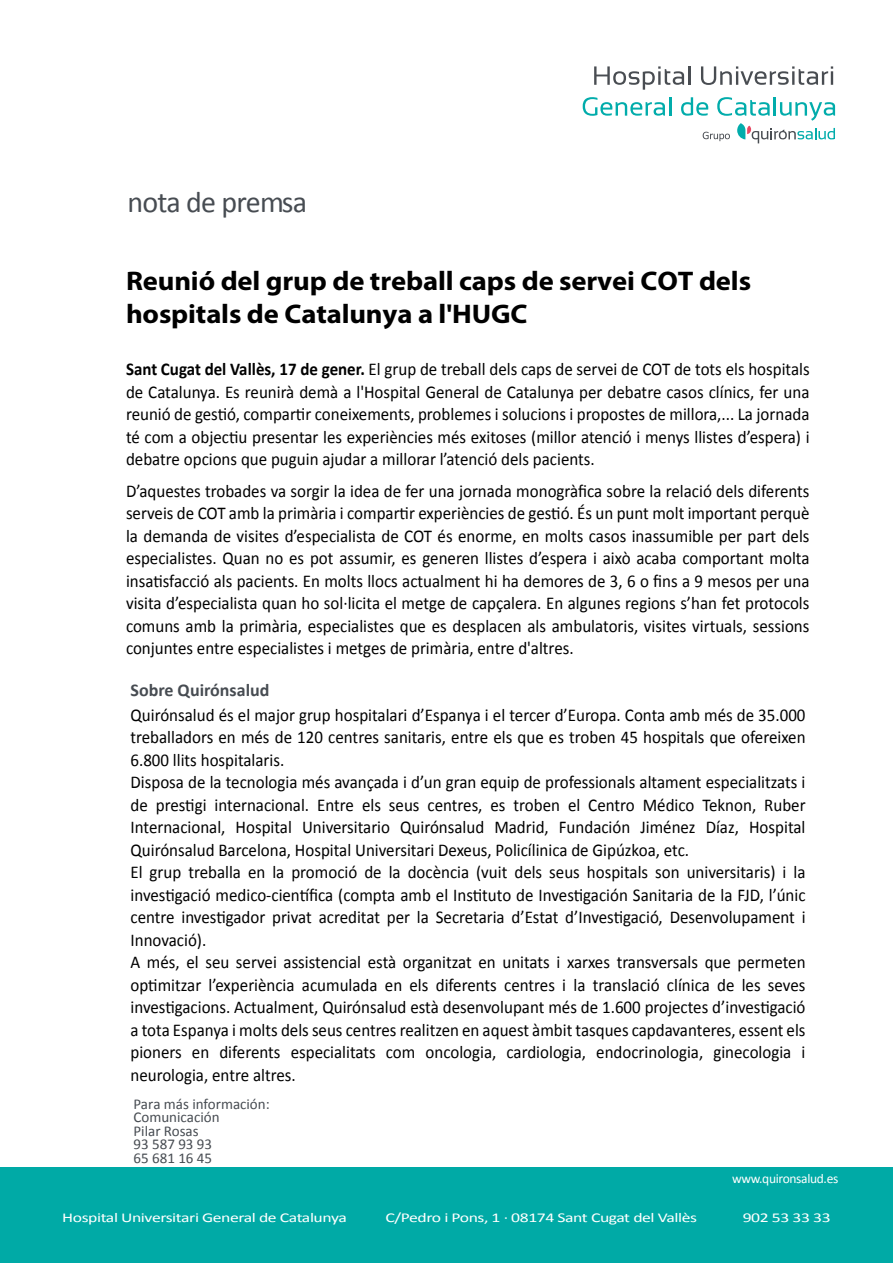
<style>
.page{position:relative;width:893px;height:1263px;background:#fff}
.page>*{position:absolute;margin:0;border:0;box-sizing:border-box;transform-origin:0 0}
.t1{font:30px "Calibri";letter-spacing:-.025em;color:#474c52}
.t2{font:700 27px/32.4px "Myriad Pro";letter-spacing:-.005em;color:#000;scale:1.06 1}
.t3{font:18px/22.5px "Calibri";color:#000;text-align:justify;scale:.94 1}
.t4{font:700 18px "Calibri";color:#474c52}
.t5{font:15px/13.5px "Calibri";color:#474c52}
.t6{font:13.5px "Calibri";letter-spacing:-.025em;color:#fff;scale:1.31 1}
.t7{font:13.5px "Calibri";letter-spacing:-.025em;color:#fff}
.s1{font-weight:700}
</style>
<div class="page">
<div style="left:0;top:1167px;width:893px;height:96px;background:#00aaa6"></div>
<svg style="left:594px;top:66px;width:96px;height:24px"></svg>
<svg style="left:701px;top:66px;width:132px;height:19px"></svg>
<svg style="left:583px;top:97px;width:88px;height:19px"></svg>
<svg style="left:681px;top:97px;width:154px;height:46px"></svg>
<h1 class="t1" style="left:128px;top:183px;width:181px">nota de premsa</h1>
<h2 class="t2" style="left:126px;top:264px;width:591px">Reunió del grup de treball caps de servei COT dels hospitals de Catalunya a l'HUGC</h2>
<p class="t3" style="left:126px;top:358px;width:729px"><span class="s1">Sant Cugat del Vallès, 17 de gener.</span> El grup de treball dels caps de servei de COT de tots els hospitals de Catalunya. Es reunirà demà a l'Hospital General de Catalunya per debatre casos clínics, fer una reunió de gestió, compartir coneixements, problemes i solucions i propostes de millora,... La jornada té com a objectiu presentar les experiències més exitoses (millor atenció i menys llistes d’espera) i debatre opcions que puguin ajudar a millorar l’atenció dels pacients.</p>
<p class="t3" style="left:126px;top:480px;width:729px">D’aquestes trobades va sorgir la idea de fer una jornada monogràfica sobre la relació dels diferents serveis de COT amb la primària i compartir experiències de gestió. És un punt molt important perquè la demanda de visites d’especialista de COT és enorme, en molts casos inassumible per part dels especialistes. Quan no es pot assumir, es generen llistes d’espera i això acaba comportant molta insatisfacció als pacients. En molts llocs actualment hi ha demores de 3, 6 o fins a 9 mesos per una visita d’especialista quan ho sol·licita el metge de capçalera. En algunes regions s’han fet protocols comuns amb la primària, especialistes que es desplacen als ambulatoris, visites virtuals, sessions conjuntes entre especialistes i metges de primària, entre d'altres.</p>
<p class="t4" style="left:130px;top:679px;width:140px">Sobre Quirónsalud</p>
<p class="t3" style="left:130px;top:704px;width:720px;text-align:left">Quirónsalud és el major grup hospitalari d’Espanya i el tercer d’Europa. Conta amb més de 35.000 treballadors en més de 120 centres sanitaris, entre els que es troben 45 hospitals que ofereixen 6.800 llits hospitalaris.<br>Disposa de la tecnologia més avançada i d’un gran equip de professionals altament especialitzats i de prestigi internacional. Entre els seus centres, es troben el Centro Médico Teknon, Ruber Internacional, Hospital Universitario Quirónsalud Madrid, Fundación Jiménez Díaz, Hospital Quirónsalud Barcelona, Hospital Universitari Dexeus, Policílinica de Gipúzkoa, etc.<br>El grup treballa en la promoció de la docència (vuit dels seus hospitals son universitaris) i la investigació medico-científica (compta amb el Instituto de Investigación Sanitaria de la FJD, l’únic centre investigador privat acreditat per la Secretaria d’Estat d’Investigació, Desenvolupament i Innovació).<br>A més, el seu servei assistencial està organitzat en unitats i xarxes transversals que permeten optimitzar l’experiència acumulada en els diferents centres i la translació clínica de les seves investigacions. Actualment, Quirónsalud està desenvolupant més de 1.600 projectes d’investigació a tota Espanya i molts dels seus centres realitzen en aquest àmbit tasques capdavanteres, essent els pioners en diferents especialitats com oncologia, cardiologia, endocrinologia, ginecologia i neurologia, entre altres.</p>
<p class="t5" style="left:134px;top:1097px;width:138px">Para más información:<br>Comunicación<br>Pilar Rosas<br>93 587 93 93<br>65 681 16 45</p>
<p class="t7" style="left:732px;top:1170px;width:108px">www.quironsalud.es</p>
<p class="t6" style="left:62px;top:1209px;width:219px">Hospital Universitari General de Catalunya</p>
<p class="t6" style="left:385px;top:1209px;width:239px">C/Pedro i Pons, 1 · 08174 Sant Cugat del Vallès</p>
<p class="t6" style="left:743px;top:1209px;width:69px">902 53 33 33</p>
</div>
